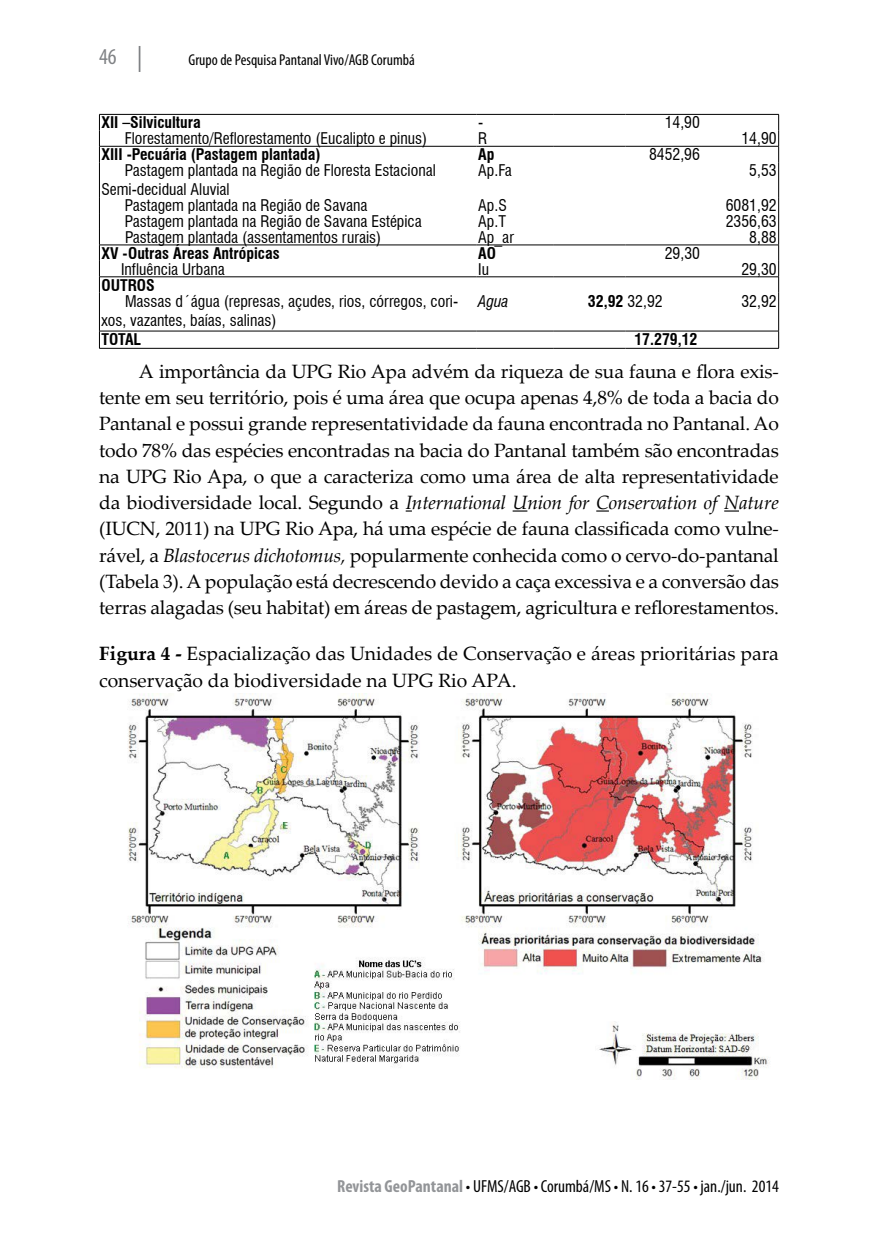
<style>
.page{position:relative;width:893px;height:1241px;background:#fff}
.page>*{position:absolute;margin:0;border:0;box-sizing:border-box;transform-origin:0 0}
.t1{font:condensed 22.75px "Myriad Pro";color:#808285}
.t2{font:19.25px/26.2px "Palatino Linotype";color:#000;text-align:justify}
.t3{font:condensed 17.5px "Myriad Pro";color:#000}
.t4{font:condensed 15.75px/18.9px "Swiss 721 BT";color:#000}
.t5{font:700 condensed 15.75px "Swiss 721 BT";color:#000}
.t6{font:condensed 15.75px "Myriad Pro";color:#000}
.t7{font:italic condensed 15.75px "Swiss 721 BT";color:#000}
.s1{font-weight:400}
.s2{font-style:italic}
.s3{font-weight:700}
.s4{font-weight:700;color:#939598}
</style>
<div class="page">
<svg style="left:139px;top:46px;width:1px;height:26px"></svg>
<svg style="left:513px;top:510px;width:14px;height:1px"></svg>
<svg style="left:596px;top:510px;width:13px;height:1px"></svg>
<svg style="left:724px;top:510px;width:15px;height:1px"></svg>
<hr style="left:99px;top:114px;width:377px;height:1px;background:#000">
<hr style="left:476px;top:114px;width:77px;height:1px;background:#000">
<hr style="left:553px;top:114px;width:72px;height:1px;background:#000">
<hr style="left:625px;top:114px;width:77px;height:1px;background:#000">
<hr style="left:702px;top:114px;width:77px;height:1px;background:#000">
<hr style="left:99px;top:146px;width:377px;height:1px;background:#000">
<svg style="left:99px;top:115px;width:1px;height:47px"></svg>
<hr style="left:476px;top:146px;width:77px;height:1px;background:#000">
<hr style="left:553px;top:146px;width:72px;height:1px;background:#000">
<hr style="left:625px;top:146px;width:77px;height:1px;background:#000">
<hr style="left:702px;top:146px;width:77px;height:1px;background:#000">
<svg style="left:778px;top:115px;width:1px;height:47px"></svg>
<hr style="left:99px;top:162px;width:1px;height:35px;background:#000">
<hr style="left:778px;top:162px;width:1px;height:35px;background:#000">
<hr style="left:99px;top:244px;width:377px;height:1px;background:#000">
<hr style="left:476px;top:244px;width:77px;height:1px;background:#000">
<hr style="left:553px;top:244px;width:72px;height:1px;background:#000">
<hr style="left:625px;top:244px;width:77px;height:1px;background:#000">
<hr style="left:702px;top:244px;width:77px;height:1px;background:#000">
<hr style="left:99px;top:276px;width:377px;height:1px;background:#000">
<svg style="left:99px;top:197px;width:1px;height:96px"></svg>
<hr style="left:476px;top:276px;width:77px;height:1px;background:#000">
<hr style="left:553px;top:276px;width:72px;height:1px;background:#000">
<hr style="left:625px;top:276px;width:77px;height:1px;background:#000">
<hr style="left:702px;top:276px;width:77px;height:1px;background:#000">
<svg style="left:778px;top:197px;width:1px;height:96px"></svg>
<hr style="left:99px;top:293px;width:1px;height:38px;background:#000">
<hr style="left:778px;top:293px;width:1px;height:38px;background:#000">
<hr style="left:99px;top:331px;width:377px;height:1px;background:#000">
<svg style="left:99px;top:331px;width:1px;height:17px"></svg>
<hr style="left:476px;top:331px;width:77px;height:1px;background:#000">
<hr style="left:553px;top:331px;width:72px;height:1px;background:#000">
<hr style="left:625px;top:331px;width:77px;height:1px;background:#000">
<hr style="left:702px;top:331px;width:77px;height:1px;background:#000">
<svg style="left:778px;top:331px;width:1px;height:17px"></svg>
<hr style="left:99px;top:348px;width:377px;height:1px;background:#000">
<hr style="left:476px;top:348px;width:77px;height:1px;background:#000">
<hr style="left:553px;top:348px;width:72px;height:1px;background:#000">
<hr style="left:625px;top:348px;width:77px;height:1px;background:#000">
<hr style="left:702px;top:348px;width:77px;height:1px;background:#000">
<img style="left:128px;top:693px;width:641px;height:386px">
<p class="t1" style="left:99px;top:44px;width:19px">46</p>
<p class="t6" style="left:189px;top:51px;width:228px">Grupo de Pesquisa Pantanal Vivo/AGB Corumbá</p>
<p class="t5" style="left:101px;top:113px;width:101px">XII –Silvicultura</p>
<p class="t4" style="left:478px;top:113px;width:7px">-</p>
<p class="t4" style="left:665px;top:113px;width:37px">14,90</p>
<p class="t4" style="left:125px;top:129px;width:304px">Florestamento/Reflorestamento (Eucalipto e pinus)</p>
<p class="t4" style="left:478px;top:129px;width:11px">R</p>
<p class="t4" style="left:741px;top:129px;width:37px">14,90</p>
<p class="t5" style="left:101px;top:145px;width:221px">XIII -Pecuária (Pastagem plantada)</p>
<p class="t5" style="left:478px;top:145px;width:18px">Ap</p>
<p class="t4" style="left:649px;top:145px;width:52px">8452,96</p>
<p class="t4" style="left:101px;top:161px;width:336px;text-indent:24px">Pastagem plantada na Região de Floresta Estacional<br>Semi-decidual Aluvial</p>
<p class="t4" style="left:478px;top:161px;width:35px">Ap.Fa</p>
<p class="t4" style="left:749px;top:161px;width:29px">5,53</p>
<p class="t4" style="left:125px;top:196px;width:244px">Pastagem plantada na Região de Savana</p>
<p class="t4" style="left:478px;top:196px;width:30px">Ap.S</p>
<p class="t4" style="left:726px;top:196px;width:52px">6081,92</p>
<p class="t4" style="left:125px;top:212px;width:298px">Pastagem plantada na Região de Savana Estépica</p>
<p class="t4" style="left:478px;top:212px;width:29px">Ap.T</p>
<p class="t4" style="left:726px;top:212px;width:52px">2356,63</p>
<p class="t4" style="left:125px;top:228px;width:258px">Pastagem plantada (assentamentos rurais)</p>
<p class="t4" style="left:478px;top:228px;width:37px">Ap_ar</p>
<p class="t4" style="left:749px;top:228px;width:29px">8,88</p>
<p class="t5" style="left:101px;top:244px;width:180px">XV -Outras Áreas Antrópicas</p>
<p class="t5" style="left:478px;top:244px;width:19px">AO</p>
<p class="t4" style="left:665px;top:244px;width:37px">29,30</p>
<p class="t4" style="left:121px;top:260px;width:105px">Influência Urbana</p>
<p class="t4" style="left:478px;top:260px;width:12px">Iu</p>
<p class="t4" style="left:741px;top:260px;width:37px">29,30</p>
<p class="t5" style="left:101px;top:275px;width:55px">OUTROS</p>
<p class="t4" style="left:101px;top:291px;width:358px;text-indent:24px">Massas d´água (represas, açudes, rios, córregos, cori&shy;xos, vazantes, baías, salinas)</p>
<p class="t7" style="left:478px;top:291px;width:32px">Agua</p>
<p class="t5" style="left:588px;top:291px;width:76px">32,92 <span class="s1">32,92</span></p>
<p class="t4" style="left:741px;top:291px;width:37px">32,92</p>
<p class="t5" style="left:101px;top:330px;width:41px">TOTAL</p>
<p class="t5" style="left:634px;top:330px;width:64px">17.279,12</p>
<p class="t2" style="left:99px;top:357px;width:681px;text-indent:40px">A importância da UPG Rio Apa advém da riqueza de sua fauna e flora exis&shy;tente em seu território, pois é uma área que ocupa apenas 4,8% de toda a bacia do Pantanal e possui grande representatividade da fauna encontrada no Pantanal. Ao todo 78% das espécies encontradas na bacia do Pantanal também são encontradas na UPG Rio Apa, o que a caracteriza como uma área de alta representatividade da biodiversidade local. Segundo a <span class="s2">International Union for Conservation of Nature </span>(IUCN, 2011) na UPG Rio Apa, há uma espécie de fauna classificada como vulne&shy;rável, a <span class="s2">Blastocerus dichotomus,</span> popularmente conhecida como o cervo-do-pantanal (Tabela 3). A população está decrescendo devido a caça excessiva e a conversão das terras alagadas (seu habitat) em áreas de pastagem, agricultura e reflorestamentos.</p>
<p class="t2" style="left:99px;top:639px;width:681px"><span class="s3">Figura 4 -</span> Espacialização das Unidades de Conservação e áreas prioritárias para conservação da biodiversidade na UPG Rio APA.</p>
<p class="t3" style="left:337px;top:1176px;width:443px"><span class="s4">Revista GeoPantanal</span> • UFMS/AGB • Corumbá/MS • N. 16 • 37-55 • jan./jun. 2014</p>
</div>
